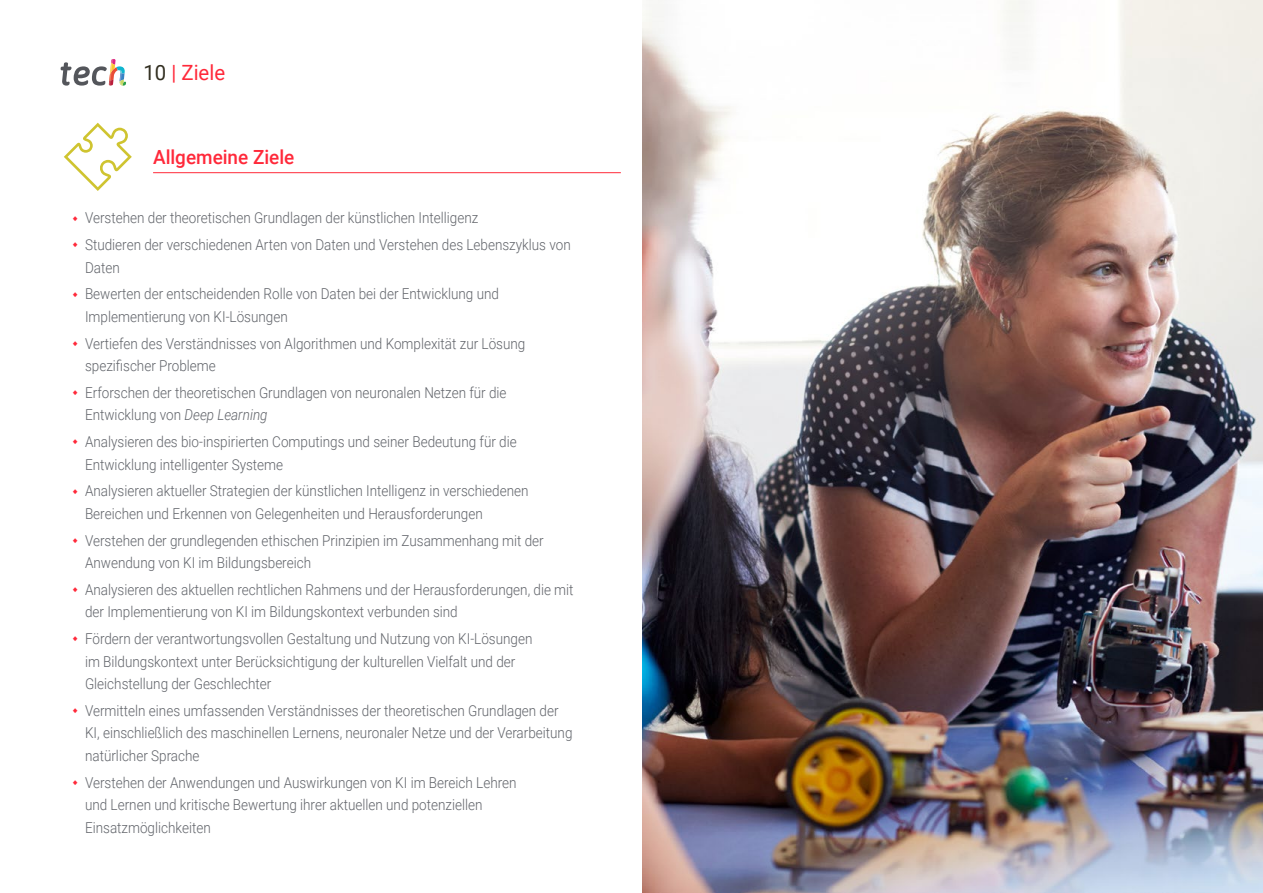
<style>
.page{position:relative;width:1263px;height:893px;background:#fff}
.page>*{position:absolute;margin:0;border:0;box-sizing:border-box;transform-origin:0 0}
.t1{font:21px "Roboto";color:#ff293a}
.t2{font:500 19.5px "Roboto";color:#ff293a}
.t3{font:300 15px/26.7px "Roboto";color:#61646a;scale:.9 1}
.s1{color:#312e20}
.s2{font-style:italic}
</style>
<div class="page">
<hr style="left:153px;top:172px;width:468px;height:1px;background:#ff293a">
<svg style="left:64px;top:123px;width:68px;height:68px"></svg>
<img style="left:642px;top:0;width:621px;height:893px">
<svg style="left:61px;top:59px;width:65px;height:27px"></svg>
<h1 class="t1" style="left:144px;top:57px;width:83px"><span class="s1">10</span> | Ziele</h1>
<h2 class="t2" style="left:153px;top:144px;width:143px">Allgemeine Ziele</h2>
<p class="t3" style="left:85px;top:204px;width:541px">Verstehen der theoretischen Grundlagen der künstlichen Intelligenz<br>Studieren der verschiedenen Arten von Daten und Verstehen des Lebenszyklus von</p>
<p class="t3" style="left:85px;top:253px;width:461px">Daten<br>Bewerten der entscheidenden Rolle von Daten bei der Entwicklung und</p>
<p class="t3" style="left:85px;top:303px;width:491px">Implementierung von KI-Lösungen<br>Vertiefen des Verständnisses von Algorithmen und Komplexität zur Lösung</p>
<p class="t3" style="left:85px;top:352px;width:470px">spezifischer Probleme<br>Erforschen der theoretischen Grundlagen von neuronalen Netzen für die</p>
<p class="t3" style="left:85px;top:401px;width:481px">Entwicklung von <span class="s2">Deep Learning<br></span>Analysieren des bio-inspirierten Computings und seiner Bedeutung für die</p>
<p class="t3" style="left:85px;top:450px;width:494px">Entwicklung intelligenter Systeme<br>Analysieren aktueller Strategien der künstlichen Intelligenz in verschiedenen</p>
<p class="t3" style="left:85px;top:500px;width:511px">Bereichen und Erkennen von Gelegenheiten und Herausforderungen<br>Verstehen der grundlegenden ethischen Prinzipien im Zusammenhang mit der</p>
<p class="t3" style="left:85px;top:549px;width:544px">Anwendung von KI im Bildungsbereich<br>Analysieren des aktuellen rechtlichen Rahmens und der Herausforderungen, die mit</p>
<p class="t3" style="left:85px;top:598px;width:499px">der Implementierung von KI im Bildungskontext verbunden sind<br>Fördern der verantwortungsvollen Gestaltung und Nutzung von KI-Lösungen</p>
<p class="t3" style="left:85px;top:650px;width:480px;line-height:22.5px">im Bildungskontext unter Berücksichtigung der kulturellen Vielfalt und der<br>Gleichstellung der Geschlechter</p>
<p class="t3" style="left:85px;top:699px;width:543px;line-height:22.5px">Vermitteln eines umfassenden Verständnisses der theoretischen Grundlagen der<br>KI, einschließlich des maschinellen Lernens, neuronaler Netze und der Verarbeitung natürlicher Sprache</p>
<p class="t3" style="left:85px;top:771px;width:481px;line-height:22.5px">Verstehen der Anwendungen und Auswirkungen von KI im Bereich Lehren und Lernen und kritische Bewertung ihrer aktuellen und potenziellen<br>Einsatzmöglichkeiten</p>
</div>
